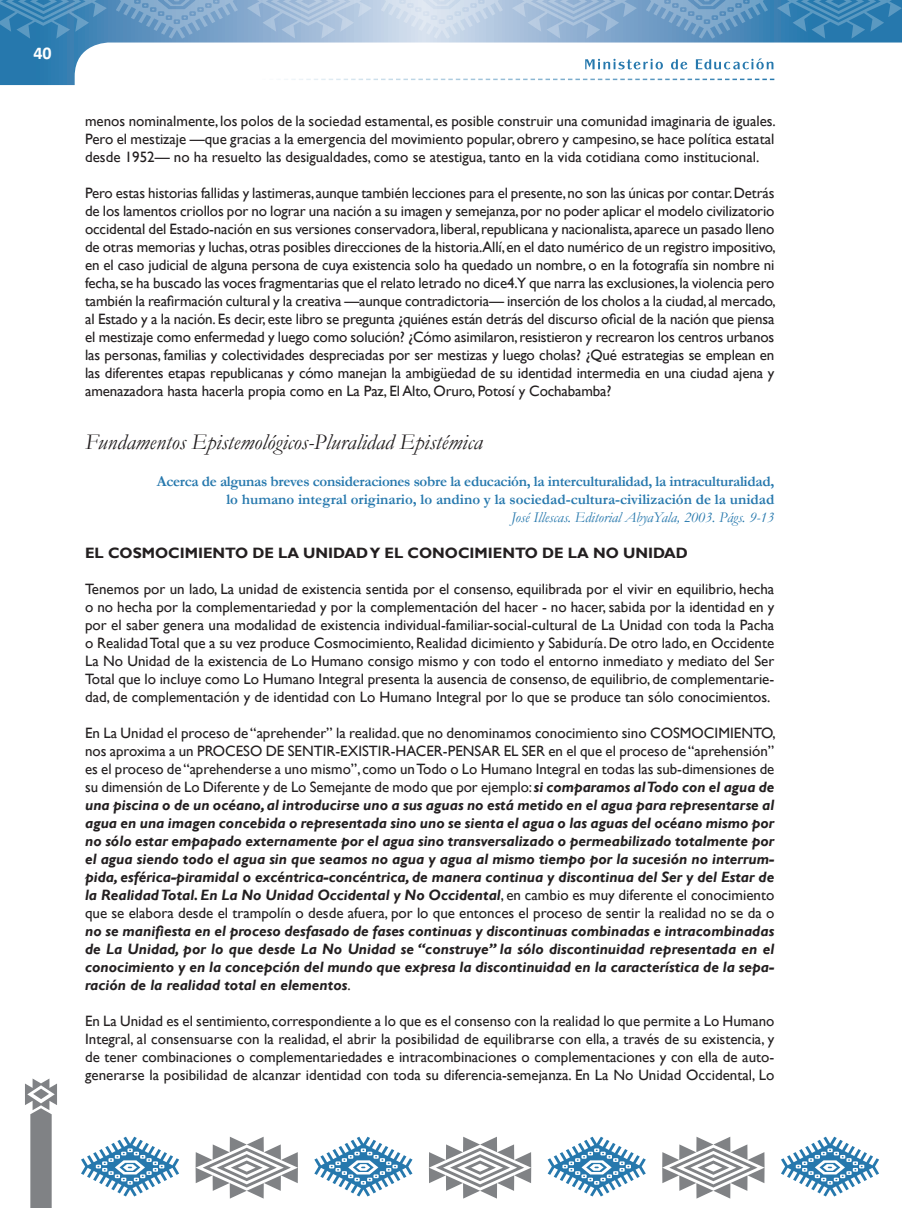
<style>
.page{position:relative;width:902px;height:1208px;background:#fff}
.page>*{position:absolute;margin:0;border:0;box-sizing:border-box;transform-origin:0 0}
.Modelo{font:italic 22.5px "Garamond";color:#231f20}
.t1{font:700 18px "Calibri";color:#fff}
.Modelo-2{font:15px/18px "Gill Sans";color:#231f20;text-align:justify}
.Modelo-3{font:italic 700 15px/18px "Gill Sans";color:#231f20;text-align:justify}
.Modelo-4{font:700 15px "Garamond";letter-spacing:-.02em;color:#2678ad}
.Modelo-5{font:700 15px "Garamond";color:#2678ad}
.Modelo-6{font:700 15px "Gill Sans";color:#231f20}
.Modelo-7{font:italic 15px "Garamond";color:#2678ad}
.s1{font-weight:400;font-style:normal}
</style>
<div class="page">
<svg style="left:0;top:0;width:901px;height:85px"></svg>
<svg style="left:25px;top:1078px;width:32px;height:130px"></svg>
<svg style="left:89px;top:79px;width:685px;height:1px"></svg>
<svg style="left:81px;top:1136px;width:98px;height:60px"></svg>
<svg style="left:314px;top:1136px;width:98px;height:60px"></svg>
<svg style="left:547px;top:1136px;width:98px;height:60px"></svg>
<svg style="left:781px;top:1136px;width:98px;height:60px"></svg>
<svg style="left:195px;top:1136px;width:103px;height:62px"></svg>
<svg style="left:429px;top:1136px;width:102px;height:62px"></svg>
<svg style="left:662px;top:1136px;width:102px;height:62px"></svg>
<svg style="left:381px;top:0;width:122px;height:39px;background:#ccd9ea"></svg>
<svg style="left:116px;top:0;width:122px;height:39px;background:#76a1c8"></svg>
<svg style="left:645px;top:0;width:123px;height:39px;background:#6899c3"></svg>
<svg style="left:247px;top:0;width:125px;height:39px;background:#a7bfdb"></svg>
<svg style="left:0;top:0;width:107px;height:39px;background:#4087b6"></svg>
<svg style="left:776px;top:0;width:125px;height:39px;background:#3782b3"></svg>
<svg style="left:512px;top:0;width:125px;height:39px;background:#98b5d5"></svg>
<svg style="left:585px;top:58px;width:188px;height:11px"></svg>
<p class="t1" style="left:33px;top:41px;width:20px">40</p>
<p class="Modelo-2" style="left:85px;top:112px;width:692px">menos nominalmente, los polos de la sociedad estamental, es posible construir una comunidad imaginaria de iguales.<br>Pero el mestizaje —que gracias a la emergencia del movimiento popular, obrero y campesino, se hace política estatal desde 1952— no ha resuelto las desigualdades, como se atestigua, tanto en la vida cotidiana como institucional.</p>
<p class="Modelo-2" style="left:85px;top:184px;width:692px">Pero estas historias fallidas y lastimeras, aunque también lecciones para el presente, no son las únicas por contar. Detrás de los lamentos criollos por no lograr una nación a su imagen y semejanza, por no poder aplicar el modelo civilizatorio occidental del Estado-nación en sus versiones conservadora, liberal, republicana y nacionalista, aparece un pasado lleno de otras memorias y luchas, otras posibles direcciones de la historia.Allí, en el dato numérico de un registro impositivo, en el caso judicial de alguna persona de cuya existencia solo ha quedado un nombre, o en la fotografía sin nombre ni fecha, se ha buscado las voces fragmentarias que el relato letrado no dice4.Y que narra las exclusiones, la violencia pero también la reafirmación cultural y la creativa —aunque contradictoria— inserción de los cholos a la ciudad, al mercado, al Estado y a la nación. Es decir, este libro se pregunta ¿quiénes están detrás del discurso oficial de la nación que piensa el mestizaje como enfermedad y luego como solución? ¿Cómo asimilaron, resistieron y recrearon los centros urbanos las personas, familias y colectividades despreciadas por ser mestizas y luego cholas? ¿Qué estrategias se emplean en las diferentes etapas republicanas y cómo manejan la ambigüedad de su identidad intermedia en una ciudad ajena y amenazadora hasta hacerla propia como en La Paz, El Alto, Oruro, Potosí y Cochabamba?</p>
<p class="Modelo" style="left:85px;top:428px;width:399px">Fundamentos Epistemológicos-Pluralidad Epistémica</p>
<p class="Modelo-4" style="left:157px;top:472px;width:619px">Acerca de algunas breves consideraciones sobre la educación, la interculturalidad, la intraculturalidad,</p>
<p class="Modelo-5" style="left:226px;top:490px;width:549px">lo humano integral originario, lo andino y la sociedad-cultura-civilización de la unidad</p>
<p class="Modelo-7" style="left:511px;top:508px;width:264px">José Illescas. Editorial AbyaYala, 2003. Págs. 9-13</p>
<p class="Modelo-6" style="left:85px;top:544px;width:604px">EL COSMOCIMIENTO DE LA UNIDAD Y EL CONOCIMIENTO DE LA NO UNIDAD</p>
<p class="Modelo-2" style="left:85px;top:580px;width:690px">Tenemos por un lado, La unidad de existencia sentida por el consenso, equilibrada por el vivir en equilibrio, hecha o no hecha por la complementariedad y por la complementación del hacer - no hacer, sabida por la identidad en y por el saber genera una modalidad de existencia individual-familiar-social-cultural de La Unidad con toda la Pacha o Realidad Total que a su vez produce Cosmocimiento, Realidad dicimiento y Sabiduría. De otro lado, en Occidente La No Unidad de la existencia de Lo Humano consigo mismo y con todo el entorno inmediato y mediato del Ser Total que lo incluye como Lo Humano Integral presenta la ausencia de consenso, de equilibrio, de complementarie&shy;dad, de complementación y de identidad con Lo Humano Integral por lo que se produce tan sólo conocimientos.</p>
<p class="Modelo-3" style="left:85px;top:724px;width:692px"><span class="s1">En La Unidad el proceso de “aprehender” la realidad. que no denominamos conocimiento sino COSMOCIMIENTO, nos aproxima a un PROCESO DE SENTIR-EXISTIR-HACER-PENSAR EL SER en el que el proceso de “aprehensión” es el proceso de “aprehenderse a uno mismo”, como un Todo o Lo Humano Integral en todas las sub-dimensiones de su dimensión de Lo Diferente y de Lo Semejante de modo que por ejemplo:</span> si comparamos al Todo con el agua de una piscina o de un océano, al introducirse uno a sus aguas no está metido en el agua para representarse al agua en una imagen concebida o representada sino uno se sienta el agua o las aguas del océano mismo por no sólo estar empapado externamente por el agua sino transversalizado o permeabilizado totalmente por el agua siendo todo el agua sin que seamos no agua y agua al mismo tiempo por la sucesión no interrum&shy;pida, esférica-piramidal o excéntrica-concéntrica, de manera continua y discontinua del Ser y del Estar de la Realidad Total. En La No Unidad Occidental y No Occidental<span class="s1">, en cambio es muy diferente el conocimiento que se elabora desde el trampolín o desde afuera, por lo que entonces el proceso de sentir la realidad no se da o </span>no se manifiesta en el proceso desfasado de fases continuas y discontinuas combinadas e intracombinadas de La Unidad, por lo que desde La No Unidad se “construye” la sólo discontinuidad representada en el conocimiento y en la concepción del mundo que expresa la discontinuidad en la característica de la sepa&shy;ración de la realidad total en elementos<span class="s1">.</span></p>
<p class="Modelo-2" style="left:85px;top:1012px;width:690px">En La Unidad es el sentimiento, correspondiente a lo que es el consenso con la realidad lo que permite a Lo Humano Integral, al consensuarse con la realidad, el abrir la posibilidad de equilibrarse con ella, a través de su existencia, y de tener combinaciones o complementariedades e intracombinaciones o complementaciones y con ella de auto&shy;generarse la posibilidad de alcanzar identidad con toda su diferencia-semejanza. En La No Unidad Occidental, Lo</p>
</div>
